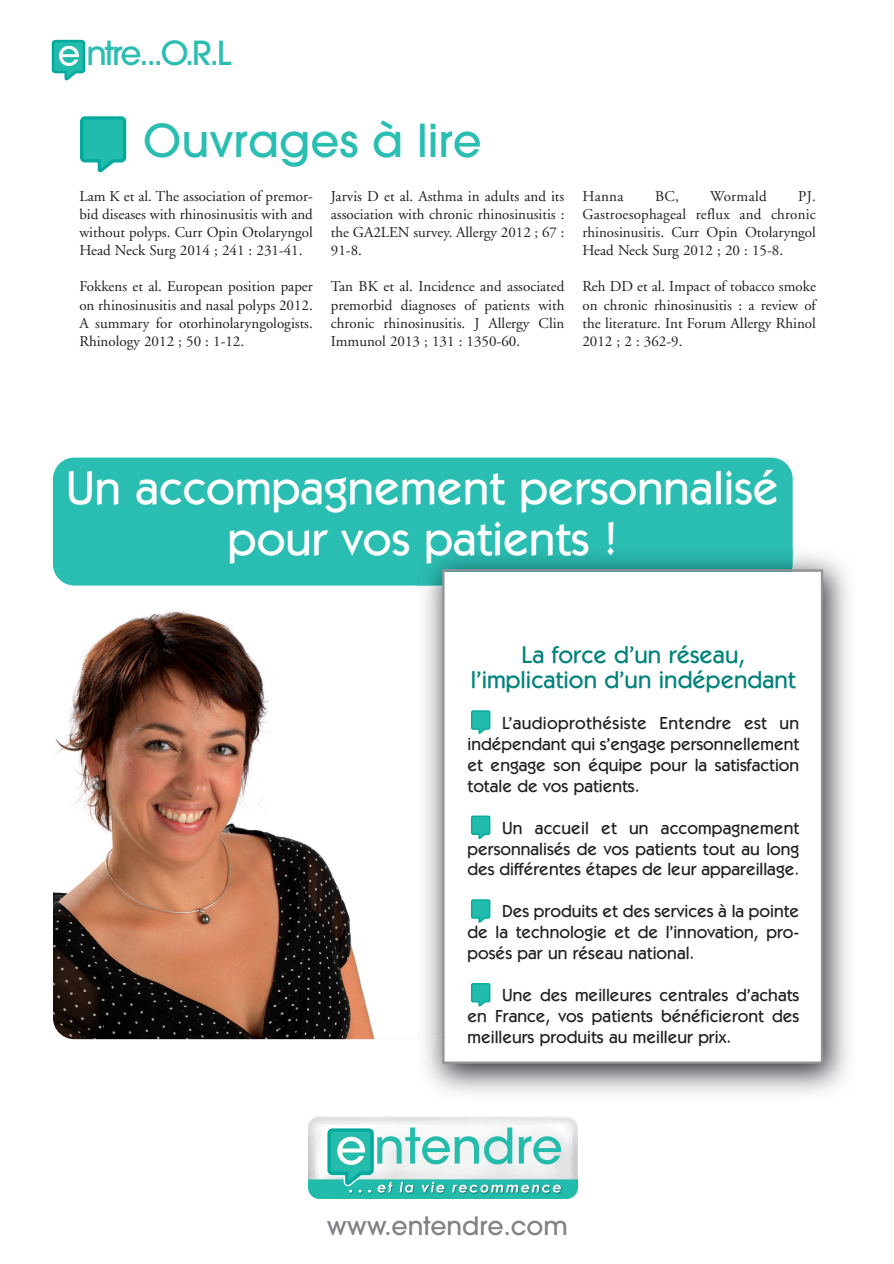
<style>
.page{position:relative;width:894px;height:1264px;background:#fff}
.page>*{position:absolute;margin:0;border:0;box-sizing:border-box;transform-origin:0 0}
.t1{font:500 47.1px/51px "Itc Kabel";color:#fff;text-align:center}
.t2{font:500 45px "Avant Garde";color:#2abdb1}
.t3{font:500 33px "Avant Garde";color:#2abdb1}
.t4{font:500 25.2px "Avant Garde";color:#808285}
.t5{font:500 24.15px/24.9px "Itc Kabel";color:#00827a;text-align:center}
.t6{font:500 17.4px/21px "Itc Kabel";color:#231f20;text-align:justify}
.t7{font:15px/18px "Adobe Garamond";color:#231f20;text-align:justify}
.t8{font:15px "Adobe Garamond";letter-spacing:.02em;color:#231f20}
</style>
<div class="page">
<svg style="left:80px;top:116px;width:46px;height:56px;background:#3ac1b4"></svg>
<div style="left:53px;top:41px;width:31px;height:31px;background:#22bcac;border-radius:2px"></div>
<div style="left:52px;top:40px;width:33px;height:33px;border:2px solid #00a99d;border-radius:2px"></div>
<svg style="left:59px;top:46px;width:21px;height:34px"></svg>
<img style="left:53px;top:479px;width:411px;height:560px;border-radius:21px">
<div style="left:53px;top:458px;width:740px;height:127px;background:#2abdb1;border-radius:21px"></div>
<img style="left:425px;top:555px;width:424px;height:538px">
<img style="left:417px;top:585px;width:25px;height:454px">
<img style="left:425px;top:547px;width:368px;height:38px">
<div style="left:445px;top:571px;width:376px;height:490px;background:#fff"></div>
<div style="left:442px;top:569px;width:381px;height:495px;border:2px solid #939598"></div>
<img style="left:308px;top:1116px;width:270px;height:83px">
<svg style="left:471px;top:710px;width:19px;height:24px"></svg>
<svg style="left:471px;top:815px;width:19px;height:24px"></svg>
<svg style="left:471px;top:899px;width:19px;height:24px"></svg>
<svg style="left:471px;top:983px;width:19px;height:23px"></svg>
<h3 class="t3" style="left:86px;top:40px;width:147px">ntre...O.R.L</h3>
<h2 class="t2" style="left:143px;top:124px;width:340px">Ouvrages à lire</h2>
<p class="t7" style="left:79px;top:189px;width:235px">Lam K et al. The association of premor&shy;bid diseases with rhinosinusitis with and without polyps. Curr Opin Otolaryngol Head Neck Surg 2014 ; 241 : 231-41.</p>
<p class="t7" style="left:79px;top:279px;width:235px">Fokkens et al. European position paper on rhinosinusitis and nasal polyps 2012.<br>A summary for otorhinolaryngologists.<br>Rhinology 2012 ; 50 : 1-12.</p>
<p class="t7" style="left:331px;top:189px;width:235px">Jarvis D et al. Asthma in adults and its association with chronic rhinosinusitis : the GA2LEN survey. Allergy 2012 ; 67 :<br>91-8.</p>
<p class="t7" style="left:331px;top:279px;width:235px">Tan BK et al. Incidence and associated premorbid diagnoses of patients with chronic rhinosinusitis. J Allergy Clin Immunol 2013 ; 131 : 1350-60.</p>
<p class="t7" style="left:582px;top:189px;width:43px">Hanna</p>
<p class="t7" style="left:655px;top:189px;width:25px">BC,</p>
<p class="t8" style="left:710px;top:191px;width:58px">Wormald</p>
<p class="t7" style="left:582px;top:189px;width:235px;text-indent:216px">PJ.<br>Gastroesophageal reflux and chronic rhinosinusitis. Curr Opin Otolaryngol Head Neck Surg 2012 ; 20 : 15-8.</p>
<p class="t7" style="left:582px;top:279px;width:235px">Reh DD et al. Impact of tobacco smoke on chronic rhinosinusitis : a review of the literature. Int Forum Allergy Rhinol 2012 ; 2 : 362-9.</p>
<h1 class="t1" style="left:66px;top:466px;width:714px">Un accompagnement personnalisé pour vos patients !</h1>
<h3 class="t5" style="left:471px;top:644px;width:326px">La force d’un réseau, l’implication d’un indépendant</h3>
<p class="t6" style="left:467px;top:714px;width:333px;text-indent:35px">L’audioprothésiste Entendre est un indépendant qui s’engage personnellement et engage son équipe pour la satisfaction totale de vos patients.</p>
<p class="t6" style="left:467px;top:819px;width:333px;text-indent:35px">Un accueil et un accompagnement personnalisés de vos patients tout au long des différentes étapes de leur appareillage.</p>
<p class="t6" style="left:467px;top:902px;width:333px;text-indent:35px">Des produits et des services à la pointe de la technologie et de l’innovation, pro&shy;posés par un réseau national.</p>
<p class="t6" style="left:467px;top:986px;width:333px;text-indent:35px">Une des meilleures centrales d’achats en France, vos patients bénéficieront des meilleurs produits au meilleur prix.</p>
<h3 class="t4" style="left:327px;top:1216px;width:243px">www.entendre.com</h3>
</div>
